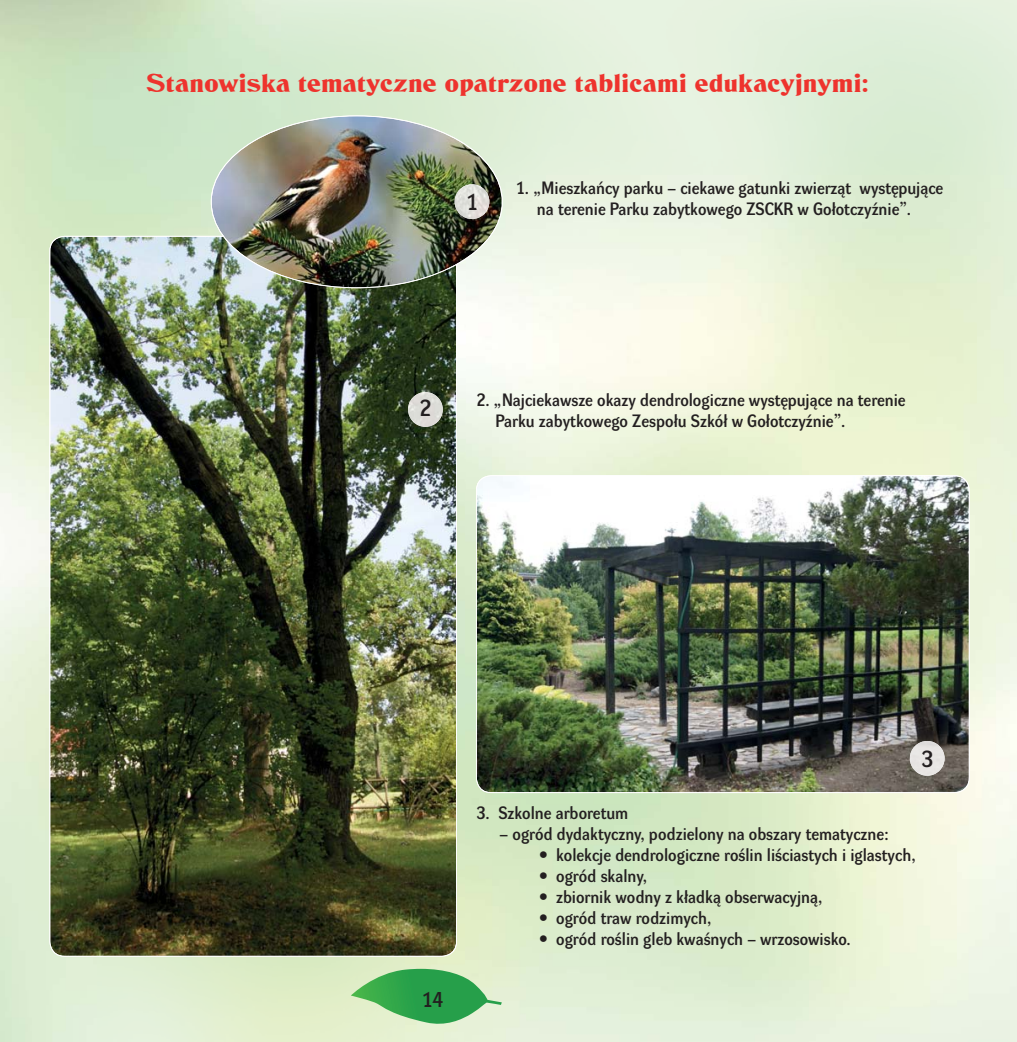
<style>
.page{position:relative;width:1017px;height:1042px;background:#fff}
.page>*{position:absolute;margin:0;border:0;box-sizing:border-box;transform-origin:0 0}
.t1{font:24.5px "EFN Werset";letter-spacing:.02em;color:#ee332d;scale:1.1 1}
.t2{font:700 22.75px "Dyna Grotesk L";color:#231f20}
.t3{font:700 21px "Dyna Grotesk L";color:#231f20}
.t4{font:700 17.5px/21px "Dyna Grotesk L";color:#231f20}
</style>
<div class="page">
<svg style="left:351px;top:969px;width:151px;height:55px;background:#74c07e"></svg>
<img style="left:476px;top:475px;width:494px;height:318px">
<img style="left:49px;top:236px;width:408px;height:720px">
<img style="left:211px;top:115px;width:292px;height:173px">
<img style="left:455px;top:184px;width:34px;height:35px;border-radius:50%">
<img style="left:408px;top:392px;width:35px;height:35px;border-radius:50%">
<img style="left:910px;top:741px;width:35px;height:35px;border-radius:50%">
<h1 class="t1" style="left:147px;top:67px;width:660px">Stanowiska tematyczne opatrzone tablicami edukacyjnymi:</h1>
<h2 class="t2" style="left:466px;top:193px;width:13px">1</h2>
<p class="t4" style="left:537px;top:179px;width:408px;text-indent:-21px">1. „Mieszkańcy parku – ciekawe gatunki zwierząt występujące na terenie Parku zabytkowego ZSCKR w Gołotczyźnie”.</p>
<h2 class="t2" style="left:420px;top:399px;width:13px">2</h2>
<p class="t4" style="left:496px;top:391px;width:411px;text-indent:-19px">2. „Najciekawsze okazy dendrologiczne występujące na terenie<br>Parku zabytkowego Zespołu Szkół w Gołotczyźnie”.</p>
<p class="t3" style="left:422px;top:991px;width:23px">14</p>
<h2 class="t2" style="left:921px;top:749px;width:13px">3</h2>
<p class="t4" style="left:476px;top:803px;width:153px">3. Szkolne arboretum</p>
<p class="t4" style="left:499px;top:824px;width:391px">– ogród dydaktyczny, podzielony na obszary tematyczne:</p>
<p class="t4" style="left:539px;top:845px;width:378px">• kolekcje dendrologiczne roślin liściastych i iglastych,</p>
<p class="t4" style="left:539px;top:866px;width:109px">• ogród skalny,</p>
<p class="t4" style="left:539px;top:887px;width:284px">• zbiornik wodny z kładką obserwacyjną,</p>
<p class="t4" style="left:539px;top:908px;width:174px">• ogród traw rodzimych,</p>
<p class="t4" style="left:539px;top:929px;width:313px">• ogród roślin gleb kwaśnych – wrzosowisko.</p>
</div>
